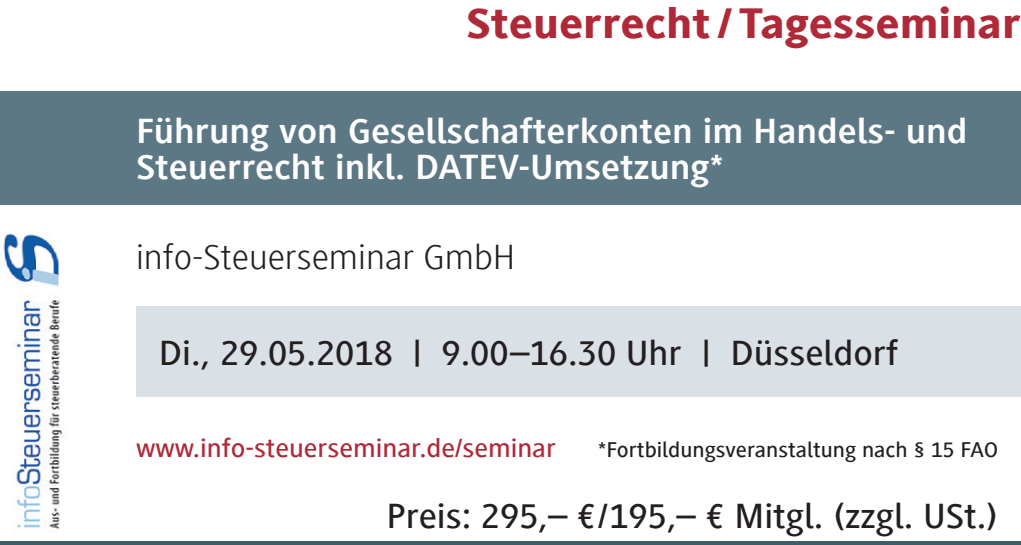
<style>
.page{position:relative;width:1021px;height:545px;background:#fff}
.page>*{position:absolute;margin:0;border:0;box-sizing:border-box;transform-origin:0 0}
.t1{font:800 44px "Generis Sans Com";color:#af2938;scale:1.08 1}
.t2{font:700 36px/36px "Generis Sans Com";color:#fff;scale:1.08 1}
.t3{font:500 36px "Generis Sans Com";color:#231f20;scale:1.08 1}
.t4{font:300 36px "Generis Sans Com";color:#231f20;scale:1.08 1}
.t5{font:500 27.2px "Generis Sans Com";color:#af2938;scale:1.08 1}
.t6{font:500 22px "Generis Sans Com";color:#231f20;scale:1.08 1}
</style>
<div class="page">
<div style="left:0;top:91px;width:1020px;height:113px;background:#5d7885"></div>
<div style="left:136px;top:306px;width:884px;height:91px;background:#d9e1e6"></div>
<hr style="left:0;top:541px;width:1020px;height:3px;background:#3e5b68">
<img style="left:3px;top:233px;width:63px;height:296px">
<p class="t1" style="left:466px;top:-1px;width:515px">Steuerrecht / Tagesseminar</p>
<p class="t2" style="left:136px;top:113px;width:771px">Führung von Gesellschafterkonten im Handels- und<br>Steuerrecht inkl. DATEV-Umsetzung*</p>
<p class="t4" style="left:136px;top:237px;width:353px">info-Steuerseminar GmbH</p>
<p class="t3" style="left:159px;top:333px;width:686px">Di., 29.05.2018 | 9.00–16.30 Uhr | Düsseldorf</p>
<p class="t5" style="left:136px;top:432px;width:390px">www.info-steuerseminar.de/seminar</p>
<p class="t6" style="left:597px;top:437px;width:372px">*Fortbildungsveranstaltung nach § 15 FAO</p>
<p class="t3" style="left:386px;top:496px;width:568px">Preis: 295,– €/195,– € Mitgl. (zzgl. USt.)</p>
</div>
